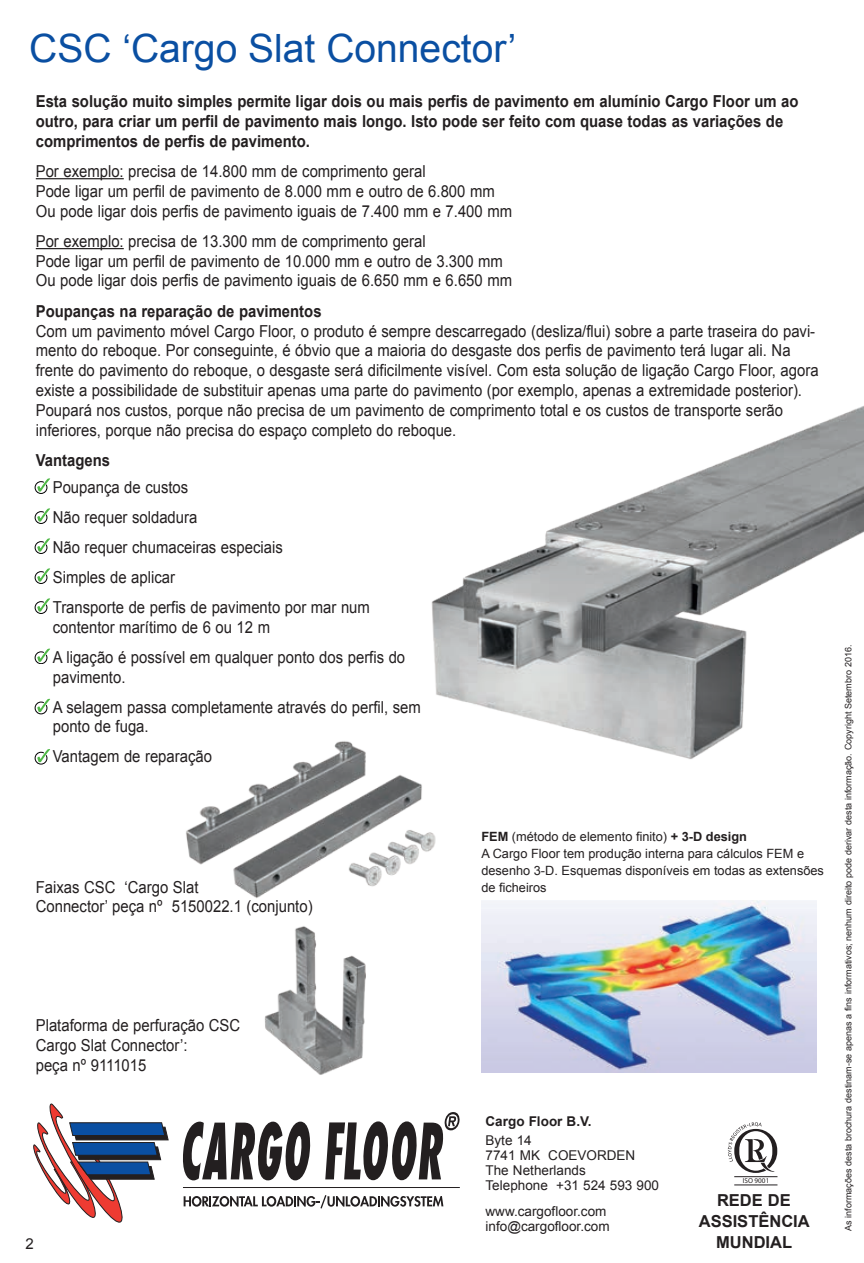
<style>
.page{position:relative;width:864px;height:1263px;background:#fff}
.page>*{position:absolute;margin:0;border:0;box-sizing:border-box;transform-origin:0 0}
.t1{font:39px "Arial";color:#0a4fa2}
.t2{font:16.5px/19.8px "Arial";color:#231f20;scale:.9 1}
.t3{font:700 16.5px/19.8px "Arial";color:#231f20;scale:.9 1}
.t4{font:700 16.5px/21px "Arial";color:#231f20;text-align:center}
.t5{font:15px "Arial";color:#231f20}
.t6{font:13.5px/15px "Arial";color:#231f20}
.t7{font:700 13.5px "Arial";color:#231f20}
.t8{font:12.75px/17.2px "Arial";color:#231f20}
.t9{font:9px "Arial";color:#231f20}
.t10{font:7.2px "Frutiger LT Std";color:#231f20}
.s1{font-weight:700}
</style>
<div class="page">
<hr style="left:36px;top:178px;width:88px;height:1px;background:#231f20">
<hr style="left:36px;top:248px;width:88px;height:1px;background:#231f20">
<svg style="left:35px;top:478px;width:15px;height:16px"></svg>
<svg style="left:35px;top:508px;width:15px;height:16px"></svg>
<svg style="left:35px;top:538px;width:15px;height:16px"></svg>
<svg style="left:35px;top:568px;width:15px;height:16px"></svg>
<svg style="left:35px;top:598px;width:15px;height:16px"></svg>
<svg style="left:35px;top:649px;width:15px;height:15px"></svg>
<svg style="left:35px;top:699px;width:15px;height:15px"></svg>
<svg style="left:35px;top:749px;width:15px;height:15px"></svg>
<img style="left:481px;top:900px;width:335px;height:172px">
<svg style="left:727px;top:1122px;width:50px;height:51px"></svg>
<hr style="left:734px;top:1176px;width:43px;height:1px;background:#231f20">
<hr style="left:734px;top:1185px;width:43px;height:1px;background:#231f20">
<img style="left:264px;top:927px;width:102px;height:148px">
<img style="left:431px;top:406px;width:432px;height:353px">
<img style="left:186px;top:727px;width:268px;height:200px">
<svg style="left:33px;top:1104px;width:426px;height:118px"></svg>
<h1 class="t1" style="left:29px;top:23px;width:488px">CSC ‘Cargo Slat Connector’</h1>
<p class="t3" style="left:36px;top:92px;width:848px">Esta solução muito simples permite ligar dois ou mais perfis de pavimento em alumínio Cargo Floor um ao outro, para criar um perfil de pavimento mais longo. Isto pode ser feito com quase todas as variações de comprimentos de perfis de pavimento.</p>
<p class="t2" style="left:36px;top:161px;width:530px">Por exemplo: precisa de 14.800 mm de comprimento geral<br>Pode ligar um perfil de pavimento de 8.000 mm e outro de 6.800 mm<br>Ou pode ligar dois perfis de pavimento iguais de 7.400 mm e 7.400 mm</p>
<p class="t2" style="left:36px;top:231px;width:530px">Por exemplo: precisa de 13.300 mm de comprimento geral<br>Pode ligar um perfil de pavimento de 10.000 mm e outro de 3.300 mm<br>Ou pode ligar dois perfis de pavimento iguais de 6.650 mm e 6.650 mm</p>
<p class="t3" style="left:36px;top:302px;width:319px">Poupanças na reparação de pavimentos</p>
<p class="t2" style="left:36px;top:321px;width:870px">Com um pavimento móvel Cargo Floor, o produto é sempre descarregado (desliza/flui) sobre a parte traseira do pavi&shy;mento do reboque. Por conseguinte, é óbvio que a maioria do desgaste dos perfis de pavimento terá lugar ali. Na frente do pavimento do reboque, o desgaste será dificilmente visível. Com esta solução de ligação Cargo Floor, agora existe a possibilidade de substituir apenas uma parte do pavimento (por exemplo, apenas a extremidade posterior).<br>Poupará nos custos, porque não precisa de um pavimento de comprimento total e os custos de transporte serão inferiores, porque não precisa do espaço completo do reboque.</p>
<p class="t3" style="left:36px;top:451px;width:84px">Vantagens</p>
<p class="t2" style="left:53px;top:472px;width:354px;line-height:30px">Poupança de custos<br>Não requer soldadura<br>Não requer chumaceiras especiais<br>Simples de aplicar<br>Transporte de perfis de pavimento por mar num</p>
<p class="t2" style="left:53px;top:612px;width:393px;line-height:30px">contentor marítimo de 6 ou 12 m<br>A ligação é possível em qualquer ponto dos perfis do</p>
<p class="t2" style="left:53px;top:662px;width:410px;line-height:30px">pavimento.<br>A selagem passa completamente através do perfil, sem</p>
<p class="t2" style="left:53px;top:712px;width:178px;line-height:30px">ponto de fuga.<br>Vantagem de reparação</p>
<p class="t2" style="left:36px;top:877px;width:309px">Faixas CSC ‘Cargo Slat<br>Connector’ peça nº 5150022.1 (conjunto)</p>
<p class="t2" style="left:36px;top:1015px;width:228px">Plataforma de perfuração CSC<br>Cargo Slat Connector’:<br>peça nº 9111015</p>
<p class="t5" style="left:26px;top:1233px;width:10px">2</p>
<p class="t8" style="left:481px;top:828px;width:344px"><span class="s1">FEM</span> (método de elemento finito) <span class="s1">+ 3-D design<br></span>A Cargo Floor tem produção interna para cálculos FEM e desenho 3-D. Esquemas disponíveis em todas as extensões de ficheiros</p>
<p class="t7" style="left:485px;top:1112px;width:108px">Cargo Floor B.V.</p>
<p class="t6" style="left:485px;top:1133px;width:175px">Byte 14<br>7741 MK COEVORDEN<br>The Netherlands<br>Telephone +31 524 593 900</p>
<p class="t6" style="left:485px;top:1203px;width:126px">www.cargofloor.com info@cargofloor.com</p>
<p class="t4" style="left:698px;top:1190px;width:112px">REDE DE<br>ASSISTÊNCIA<br>MUNDIAL</p>
<p class="t10" style="left:742px;top:1176px;width:28px">ISO 9001</p>
<p class="t9" style="left:842px;top:1231px;width:588px;rotate:-90deg">As informações desta brochura destinam-se apenas a fins informativos; nenhum direito pode derivar desta informação. Copyright Setembro 2016.</p>
</div>
